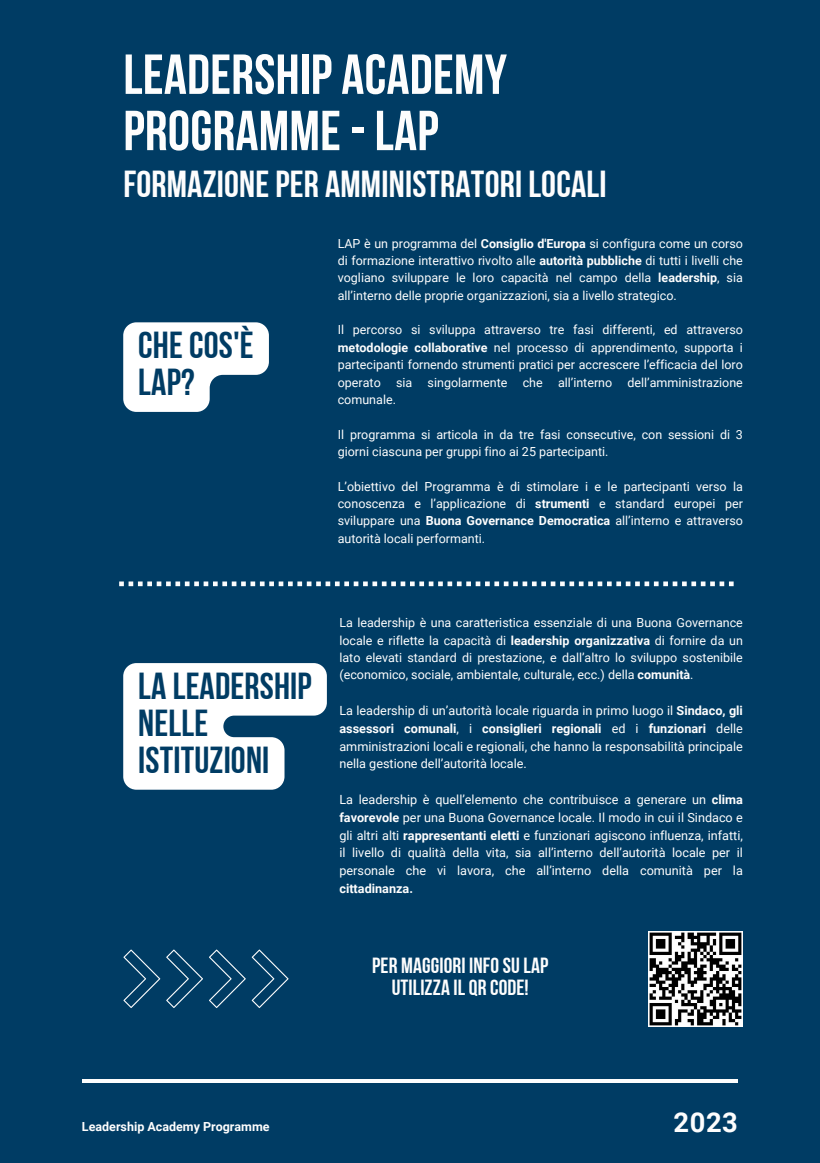
<style>
.page{position:relative;width:820px;height:1163px;background:#fff}
.page>*{position:absolute;margin:0;border:0;box-sizing:border-box;transform-origin:0 0}
.t1{font:56.25px/56.2px "Bebas Neue Cyrillic";letter-spacing:.005em;color:#fdfdfd}
.t2{font:37.5px/37px "Bebas Neue Cyrillic";letter-spacing:.005em;color:#003c64}
.t3{font:37.5px "Bebas Neue Cyrillic";letter-spacing:.005em;color:#fdfdfd}
.t4{font:700 27.31px "Roboto";color:#fdfdfd}
.t5{font:21.88px "Bebas Neue Cyrillic";letter-spacing:.005em;color:#fdfdfd}
.t6{font:12.62px/17.8px "Roboto";color:#fdfdfd;text-align:justify}
.t7{font:12.5px/17.4px "Roboto";color:#fdfdfd;text-align:justify}
.t8{font:700 12.5px "Roboto";color:#fdfdfd}
.s1{font-weight:700}
</style>
<div class="page">
<div style="left:0;top:0;width:819px;height:1162px;background:#003c64"></div>
<svg style="left:252px;top:949px;width:36px;height:59px"></svg>
<svg style="left:209px;top:949px;width:37px;height:59px"></svg>
<svg style="left:166px;top:949px;width:37px;height:59px"></svg>
<svg style="left:123px;top:949px;width:37px;height:59px"></svg>
<img style="left:648px;top:931px;width:94px;height:95px">
<svg style="left:123px;top:322px;width:146px;height:90px"></svg>
<svg style="left:119px;top:581px;width:614px;height:5px"></svg>
<svg style="left:123px;top:663px;width:204px;height:126px"></svg>
<hr style="left:82px;top:1079px;width:655px;height:3px;background:#fdfdfd">
<p class="t1" style="left:123px;top:52px;width:385px">LEADERSHIP ACADEMY<br>PROGRAMME - LAP</p>
<p class="t3" style="left:123px;top:169px;width:484px">FORMAZIONE PER AMMINISTRATORI LOCALI</p>
<p class="t2" style="left:138px;top:330px;width:117px">CHE COS'È<br>LAP?</p>
<p class="t7" style="left:338px;top:235px;width:406px">LAP è un programma del <span class="s1">Consiglio d'Europa</span> si configura come un corso di formazione interattivo rivolto alle <span class="s1">autorità pubbliche</span> di tutti i livelli che vogliano sviluppare le loro capacità nel campo della <span class="s1">leadership</span>, sia all’interno delle proprie organizzazioni, sia a livello strategico.</p>
<p class="t7" style="left:338px;top:321px;width:406px">Il percorso si sviluppa attraverso tre fasi differenti, ed attraverso <span class="s1">metodologie collaborative</span> nel processo di apprendimento, supporta i partecipanti fornendo strumenti pratici per accrescere l’efficacia del loro operato sia singolarmente che all’interno dell’amministrazione comunale.</p>
<p class="t7" style="left:338px;top:425px;width:406px">Il programma si articola in da tre fasi consecutive, con sessioni di 3 giorni ciascuna per gruppi fino ai 25 partecipanti.</p>
<p class="t7" style="left:338px;top:477px;width:406px">L’obiettivo del Programma è di stimolare i e le partecipanti verso la conoscenza e l’applicazione di <span class="s1">strumenti</span> e standard europei per sviluppare una <span class="s1">Buona Governance Democratica</span> all’interno e attraverso autorità locali performanti.</p>
<p class="t2" style="left:138px;top:671px;width:175px">LA LEADERSHIP<br>NELLE<br>ISTITUZIONI</p>
<p class="t7" style="left:339px;top:614px;width:405px">La leadership è una caratteristica essenziale di una Buona Governance locale e riflette la capacità di <span class="s1">leadership organizzativa</span> di fornire da un lato elevati standard di prestazione, e dall’altro lo sviluppo sostenibile (economico, sociale, ambientale, culturale, ecc.) della <span class="s1">comunità</span>.</p>
<p class="t6" style="left:339px;top:701px;width:405px">La leadership di un’autorità locale riguarda in primo luogo il <span class="s1">Sindaco, gli assessori comunali</span>, i <span class="s1">consiglieri regionali</span> ed i <span class="s1">funzionari</span> delle amministrazioni locali e regionali, che hanno la responsabilità principale nella gestione dell’autorità locale.</p>
<p class="t6" style="left:339px;top:790px;width:405px">La leadership è quell’elemento che contribuisce a generare un <span class="s1">clima favorevole</span> per una Buona Governance locale. Il modo in cui il Sindaco e gli altri alti <span class="s1">rappresentanti eletti</span> e funzionari agiscono influenza, infatti, il livello di qualità della vita, sia all’interno dell’autorità locale per il personale che vi lavora, che all’interno della comunità per la <span class="s1">cittadinanza.</span></p>
<p class="t5" style="left:372px;top:956px;width:177px">PER MAGGIORI INFO SU LAP</p>
<p class="t5" style="left:391px;top:978px;width:138px">UTILIZZA IL QR CODE!</p>
<p class="t8" style="left:82px;top:1119px;width:189px">Leadership Academy Programme</p>
<p class="t4" style="left:673px;top:1106px;width:66px">2023</p>
</div>
